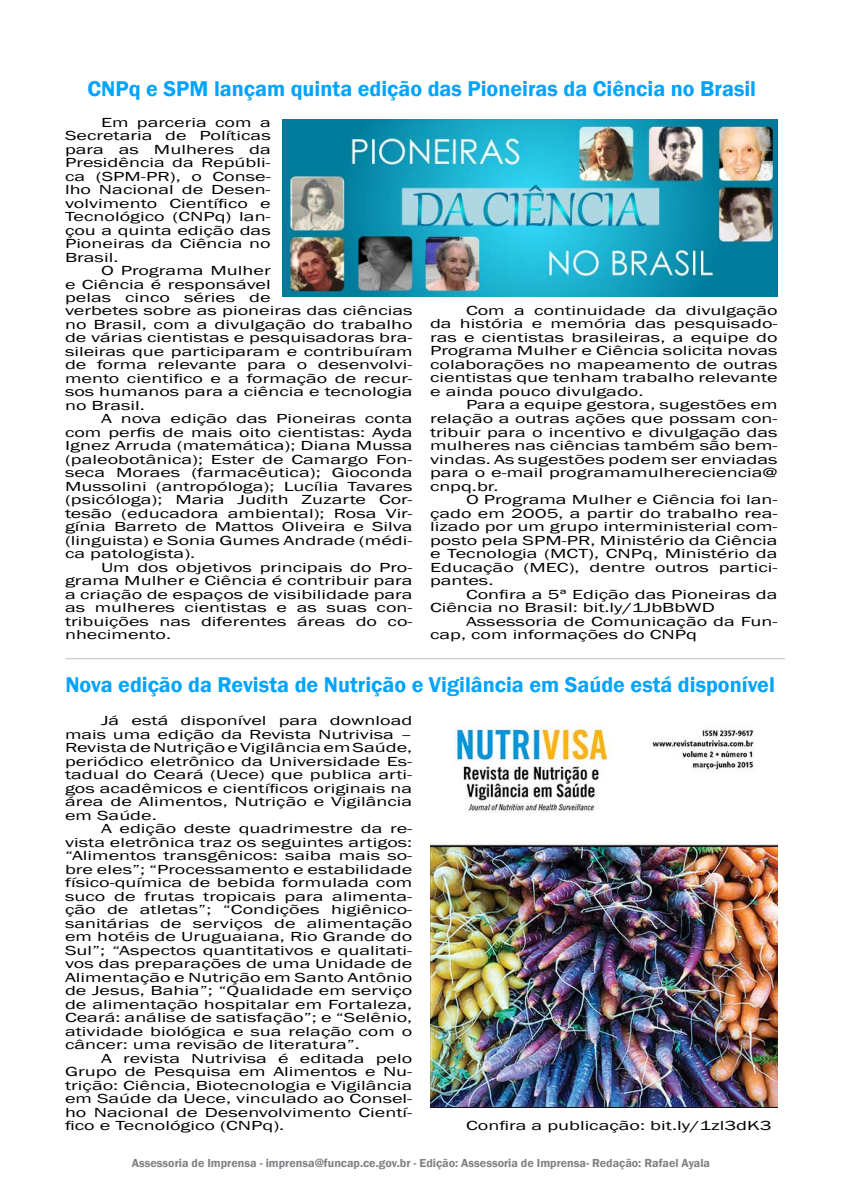
<style>
.page{position:relative;width:842px;height:1191px;background:#fff}
.page>*{position:absolute;margin:0;border:0;box-sizing:border-box;transform-origin:0 0}
.t1{font:600 22px "Franklin Gothic";color:#00a4fc}
.t2{font:13.5px/13.5px "Franklin Gothic";color:#000;text-align:justify;scale:1.5 1}
.t3{font:600 12px "Franklin Gothic";color:#808285}
</style>
<div class="page">
<hr style="left:66px;top:658px;width:719px;height:1px;background:#bcbdc0">
<img style="left:283px;top:119px;width:495px;height:177px">
<img style="left:430px;top:726px;width:348px;height:381px">
<h1 class="t1" style="left:87px;top:75px;width:670px">CNPq e SPM lançam quinta edição das Pioneiras da Ciência no Brasil</h1>
<p class="t2" style="left:65px;top:116px;width:139px;text-indent:36px">Em parceria com a Secretaria de Políticas para as Mulheres da Presidência da Repúbli&shy;ca (SPM-PR), o Conse&shy;lho Nacional de Desen&shy;volvimento Científico e Tecnológico (CNPq) lan&shy;çou a quinta edição das Pioneiras da Ciência no Brasil.</p>
<p class="t2" style="left:65px;top:264px;width:233px;text-align:left;text-indent:36px">O Programa Mulher<br>e Ciência é responsável<br>pelas cinco séries de<br>verbetes sobre as pioneiras das ciências no Brasil, com a divulgação do trabalho de várias cientistas e pesquisadoras bra&shy;sileiras que participaram e contribuíram de forma relevante para o desenvolvi&shy;mento cientifico e a formação de recur&shy;sos humanos para a ciência e tecnologia no Brasil.</p>
<p class="t2" style="left:65px;top:412px;width:233px;text-indent:36px">A nova edição das Pioneiras conta com perfis de mais oito cientistas: Ayda Ignez Arruda (matemática); Diana Mussa (paleobotânica); Ester de Camargo Fon&shy;seca Moraes (farmacêutica); Gioconda Mussolini (antropóloga); Lucília Tavares (psicóloga); Maria Judith Zuzarte Cor&shy;tesão (educadora ambiental); Rosa Vir&shy;gínia Barreto de Mattos Oliveira e Silva (linguista) e Sonia Gumes Andrade (médi&shy;ca patologista).</p>
<p class="t2" style="left:65px;top:561px;width:233px;text-indent:36px">Um dos objetivos principais do Pro&shy;grama Mulher e Ciência é contribuir para a criação de espaços de visibilidade para as mulheres cientistas e as suas con&shy;tribuições nas diferentes áreas do co&shy;nhecimento.</p>
<p class="t2" style="left:430px;top:304px;width:233px;text-indent:36px">Com a continuidade da divulgação da história e memória das pesquisado&shy;ras e cientistas brasileiras, a equipe do Programa Mulher e Ciência solicita novas colaborações no mapeamento de outras cientistas que tenham trabalho relevante e ainda pouco divulgado.</p>
<p class="t2" style="left:430px;top:398px;width:233px;text-indent:36px">Para a equipe gestora, sugestões em relação a outras ações que possam con&shy;tribuir para o incentivo e divulgação das mulheres nas ciências também são bem&shy;vindas. As sugestões podem ser enviadas para o e-mail programamulhereciencia@ cnpq.br.</p>
<p class="t2" style="left:430px;top:493px;width:233px;text-indent:36px">O Programa Mulher e Ciência foi lan&shy;çado em 2005, a partir do trabalho rea&shy;lizado por um grupo interministerial com&shy;posto pela SPM-PR, Ministério da Ciência e Tecnologia (MCT), CNPq, Ministério da Educação (MEC), dentre outros partici&shy;pantes.</p>
<p class="t2" style="left:430px;top:587px;width:233px;text-indent:36px">Confira a 5ª Edição das Pioneiras da<br>Ciência no Brasil: bit.ly/1JbBbWD</p>
<p class="t2" style="left:430px;top:614px;width:233px;text-indent:36px">Assessoria de Comunicação da Fun&shy;cap, com informações do CNPq</p>
<h1 class="t1" style="left:65px;top:671px;width:711px">Nova edição da Revista de Nutrição e Vigilância em Saúde está disponível</h1>
<p class="t2" style="left:65px;top:714px;width:233px;text-indent:36px">Já está disponível para download mais uma edição da Revista Nutrivisa – Revista de Nutrição e Vigilância em Saúde, periódico eletrônico da Universidade Es&shy;tadual do Ceará (Uece) que publica arti&shy;gos acadêmicos e científicos originais na área de Alimentos, Nutrição e Vigilância em Saúde.</p>
<p class="t2" style="left:65px;top:822px;width:233px;text-indent:36px">A edição deste quadrimestre da re&shy;vista eletrônica traz os seguintes artigos: “Alimentos transgênicos: saiba mais so&shy;bre eles”; “Processamento e estabilidade físico-química de bebida formulada com suco de frutas tropicais para alimenta&shy;ção de atletas”; “Condições higiênico&shy;sanitárias de serviços de alimentação em hotéis de Uruguaiana, Rio Grande do Sul”; “Aspectos quantitativos e qualitati&shy;vos das preparações de uma Unidade de Alimentação e Nutrição em Santo Antônio de Jesus, Bahia”; “Qualidade em serviço de alimentação hospitalar em Fortaleza, Ceará: análise de satisfação”; e “Selênio, atividade biológica e sua relação com o câncer: uma revisão de literatura”.</p>
<p class="t2" style="left:65px;top:1051px;width:233px;text-indent:36px">A revista Nutrivisa é editada pelo Grupo de Pesquisa em Alimentos e Nu&shy;trição: Ciência, Biotecnologia e Vigilância em Saúde da Uece, vinculado ao Consel&shy;ho Nacional de Desenvolvimento Cientí&shy;fico e Tecnológico (CNPq).</p>
<p class="t2" style="left:466px;top:1119px;width:205px">Confira a publicação: bit.ly/1zl3dK3</p>
<p class="t3" style="left:132px;top:1155px;width:580px">Assessoria de Imprensa - imprensa@funcap.ce.gov.br - Edição: Assessoria de Imprensa- Redação: Rafael Ayala</p>
</div>
